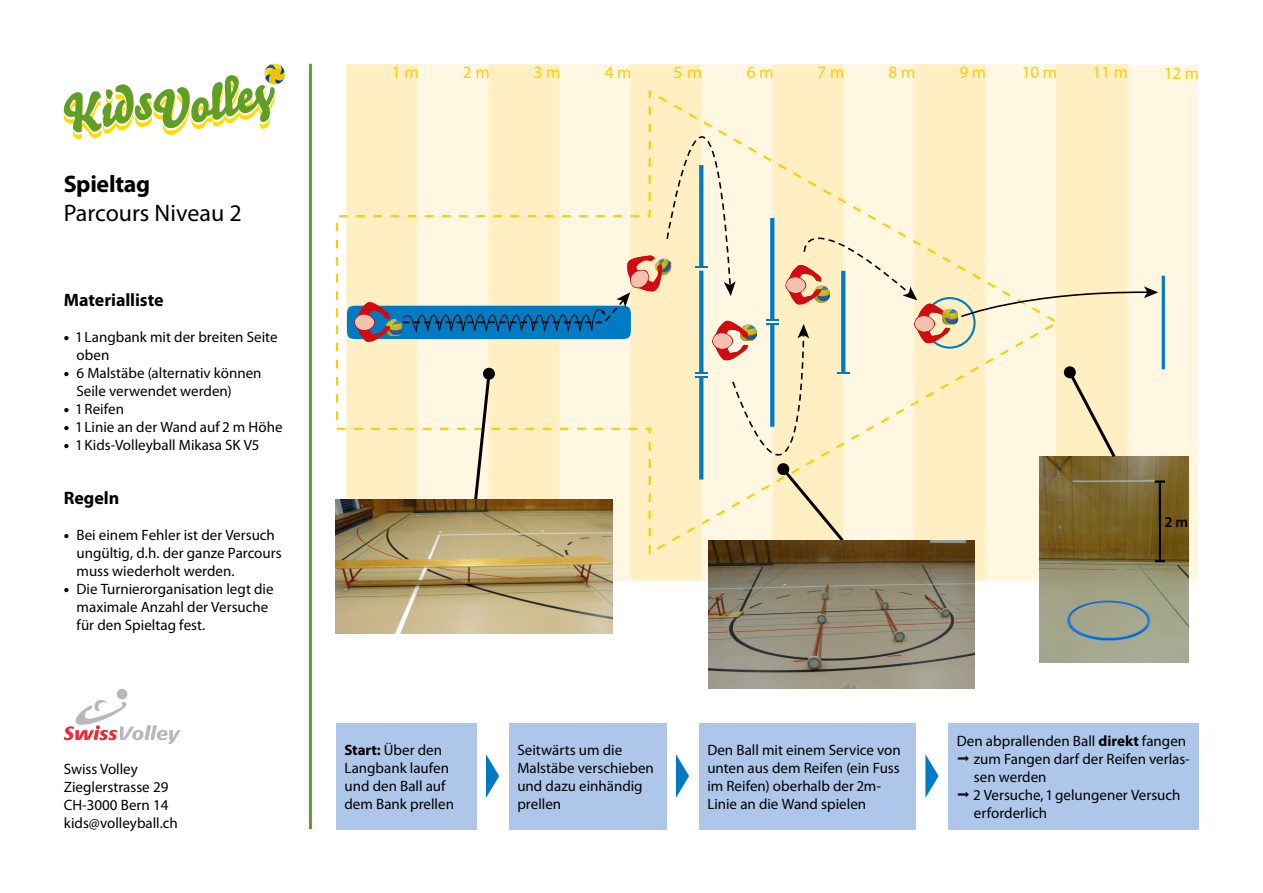
<style>
.page{position:relative;width:1263px;height:893px;background:#fff}
.page>*{position:absolute;margin:0;border:0;box-sizing:border-box;transform-origin:0 0}
.t1{font:24px "Myriad Pro";color:#000}
.t2{font:700 24px "Myriad Pro";letter-spacing:-.015em;color:#000}
.t3{font:700 18px "Myriad Pro";letter-spacing:-.005em;color:#000}
.t4{font:17.1px "Myriad Pro";letter-spacing:.21em;color:#fc0}
.t5{font:17.1px "Myriad Pro";letter-spacing:.21em;color:#fc0;scale:1.1 1}
.t6{font:15px/18px "Myriad Pro";color:#000}
.t7{font:600 15px "Myriad Pro";color:#000}
.s1{font-weight:900}
.s2{font-weight:700}
</style>
<div class="page">
<div style="left:1127px;top:65px;width:71px;height:516px;background:#fff7e2"></div>
<div style="left:117px;top:689px;width:10px;height:10px;background:#b7b8b9;border-radius:50%"></div>
<svg style="left:64px;top:699px;width:117px;height:45px"></svg>
<img style="left:1040px;top:456px;width:148px;height:206px">
<img style="left:336px;top:499px;width:277px;height:135px">
<img style="left:708px;top:581px;width:267px;height:108px">
<svg style="left:64px;top:64px;width:221px;height:75px"></svg>
<div style="left:509px;top:723px;width:157px;height:106px;background:#adc6e9"></div>
<div style="left:699px;top:723px;width:217px;height:106px;background:#adc6e9"></div>
<div style="left:948px;top:723px;width:251px;height:106px;background:#adc6e9"></div>
<div style="left:336px;top:723px;width:140px;height:106px;background:#adc6e9"></div>
<svg style="left:486px;top:754px;width:13px;height:44px"></svg>
<svg style="left:676px;top:754px;width:13px;height:44px"></svg>
<svg style="left:925px;top:754px;width:13px;height:44px"></svg>
<hr style="left:309px;top:64px;width:3px;height:765px;background:#609f24">
<svg style="left:346px;top:64px;width:819px;height:517px;background:#e8ddbd"></svg>
<h1 class="t2" style="left:64px;top:169px;width:88px">Spieltag</h1>
<h1 class="t1" style="left:64px;top:198px;width:179px">Parcours Niveau 2</h1>
<p class="t3" style="left:64px;top:288px;width:101px">Materialliste</p>
<p class="t6" style="left:77px;top:328px;width:203px;text-indent:-13px"><span class="s1">•</span> 1 Langbank mit der breiten Seite oben</p>
<p class="t6" style="left:77px;top:364px;width:187px;text-indent:-13px"><span class="s1">•</span> 6 Malstäbe (alternativ können<br>Seile verwendet werden)</p>
<p class="t6" style="left:64px;top:400px;width:62px"><span class="s1">•</span> 1 Reifen</p>
<p class="t6" style="left:64px;top:418px;width:220px"><span class="s1">•</span> 1 Linie an der Wand auf 2 m Höhe</p>
<p class="t6" style="left:64px;top:436px;width:197px"><span class="s1">•</span> 1 Kids-Volleyball Mikasa SK V5</p>
<p class="t3" style="left:64px;top:486px;width:57px">Regeln</p>
<p class="t6" style="left:77px;top:526px;width:207px;text-indent:-13px"><span class="s1">•</span> Bei einem Fehler ist der Versuch ungültig, d.h. der ganze Parcours muss wiederholt werden.</p>
<p class="t6" style="left:77px;top:580px;width:199px;text-indent:-13px"><span class="s1">•</span> Die Turnierorganisation legt die maximale Anzahl der Versuche für den Spieltag fest.</p>
<p class="t6" style="left:64px;top:760px;width:116px">Swiss Volley<br>Zieglerstrasse 29<br>CH-3000 Bern 14 kids@volleyball.ch</p>
<p class="t4" style="left:392px;top:62px;width:28px">1 m</p>
<p class="t4" style="left:463px;top:62px;width:28px">2m</p>
<p class="t4" style="left:534px;top:62px;width:28px">3m</p>
<p class="t4" style="left:605px;top:62px;width:28px">4m</p>
<p class="t5" style="left:673px;top:62px;width:28px">5 m</p>
<p class="t4" style="left:747px;top:62px;width:28px">6 m</p>
<p class="t4" style="left:818px;top:62px;width:28px">7m</p>
<p class="t4" style="left:888px;top:62px;width:28px">8 m</p>
<p class="t4" style="left:959px;top:62px;width:28px">9 m</p>
<p class="t4" style="left:1022px;top:62px;width:37px">10 m</p>
<p class="t4" style="left:1093px;top:62px;width:37px">11 m</p>
<p class="t4" style="left:1164px;top:63px;width:37px">12 m</p>
<p class="t7" style="left:1165px;top:512px;width:24px">2 m</p>
<p class="t6" style="left:344px;top:740px;width:111px"><span class="s2">Start:</span> Über den<br>Langbank laufen und den Ball auf dem Bank prellen</p>
<p class="t6" style="left:517px;top:740px;width:138px">Seitwärts um die<br>Malstäbe verschieben und dazu einhändig prellen</p>
<p class="t6" style="left:707px;top:740px;width:195px">Den Ball mit einem Service von unten aus dem Reifen (ein Fuss im Reifen) oberhalb der 2m-<br>Linie an die Wand spielen</p>
<p class="t6" style="left:974px;top:731px;width:218px;text-indent:-17px">Den abprallenden Ball <span class="s2">direkt</span> fangen zum Fangen darf der Reifen verlas&shy;sen werden<br>2 Versuche, 1 gelungener Versuch erforderlich</p>
</div>
